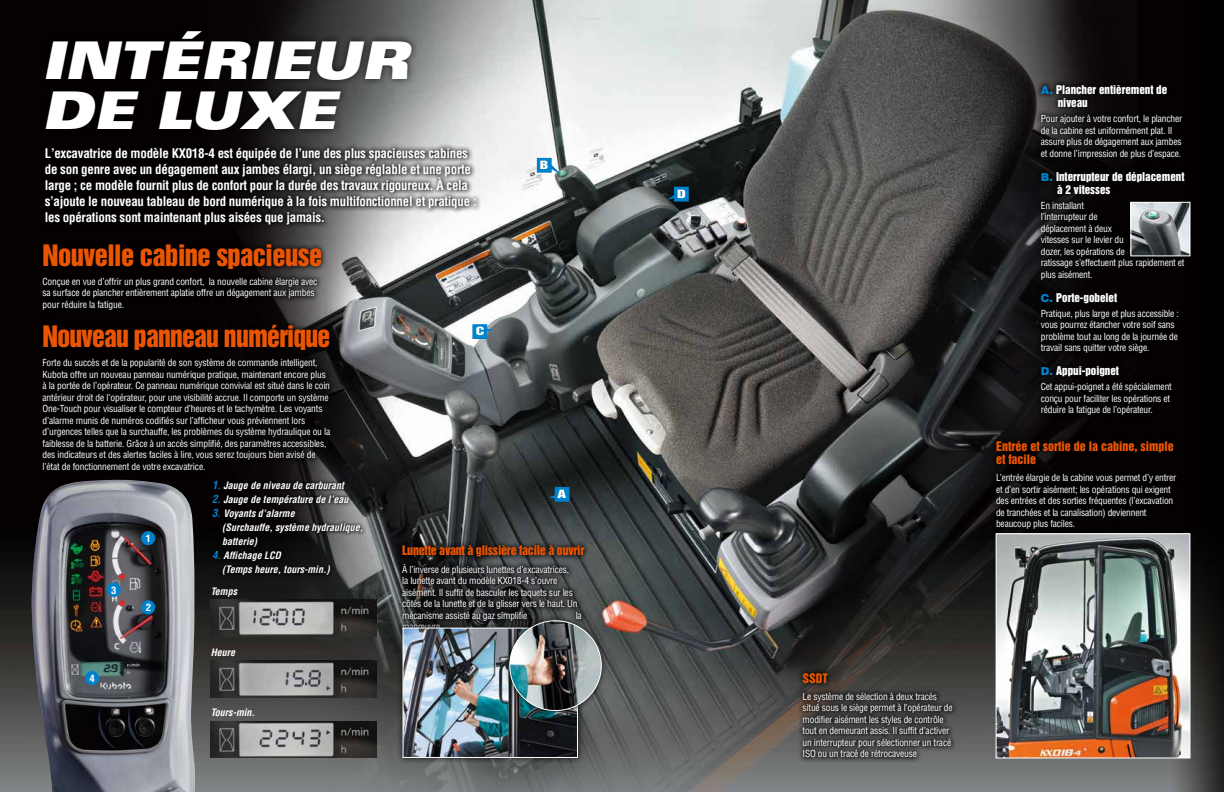
<style>
.page{position:relative;width:1224px;height:792px;background:#fff}
.page>*{position:absolute;margin:0;border:0;box-sizing:border-box;transform-origin:0 0}
.t1{font:italic 900 expanded 52px/50px "Univers";letter-spacing:-.005em;color:#fff;scale:.94 1}
.t2{font:27px "Helvetica Inserat LT Std";letter-spacing:-.025em;color:#ea5504;scale:.95 1}
.t3{font:27px "Helvetica Inserat LT Std";letter-spacing:-.025em;color:#ea5504}
.t4{font:700 condensed 13px/16px "Helvetica";letter-spacing:-.02em;color:#fff}
.t5{font:12px/13px "Helvetica Inserat LT Std";color:#ea5504}
.t6{font:12px "Helvetica Inserat LT Std";letter-spacing:-.02em;color:#ea5504}
.t7{font:11px/13px "Helvetica Inserat LT Std";color:#fff}
.t8{font:10.4px "Helvetica Inserat LT Std";color:#fff;scale:1.5 1}
.t9{font:italic 700 condensed 10px/14px "Helvetica";color:#fff}
.t10{font:700 condensed 9.9px "Helvetica";color:#fff;scale:1.1 1}
.t11{font:condensed 9.5px/11.5px "Helvetica";letter-spacing:-.02em;color:#fff}
.s1{font-size:11px;color:#0081cc}
.s2{color:#0081cc}
.s3{font-family:"Helvetica";font-weight:900;color:#0081cc}
</style>
<div class="page">
<img style="left:0;top:0;width:1224px;height:792px">
<img style="left:209px;top:0;width:927px;height:792px">
<img style="left:31px;top:480px;width:164px;height:312px">
<div style="left:208px;top:476px;width:159px;height:104px;background:#000;opacity:.75"></div>
<img style="left:211px;top:599px;width:166px;height:37px">
<img style="left:211px;top:660px;width:166px;height:37px">
<img style="left:211px;top:721px;width:166px;height:37px">
<div style="left:141px;top:531px;width:14px;height:14px;background:#0081cc;border-radius:50%"></div>
<div style="left:107px;top:583px;width:14px;height:14px;background:#0081cc;border-radius:50%"></div>
<div style="left:85px;top:671px;width:14px;height:14px;background:#0081cc;border-radius:50%"></div>
<div style="left:141px;top:600px;width:14px;height:14px;background:#0081cc;border-radius:50%"></div>
<svg style="left:548px;top:487px;width:21px;height:15px"></svg>
<svg style="left:667px;top:187px;width:22px;height:15px"></svg>
<svg style="left:537px;top:158px;width:25px;height:17px"></svg>
<svg style="left:472px;top:324px;width:21px;height:15px"></svg>
<div style="left:39px;top:142px;width:443px;height:89px;background:#000;opacity:.75"></div>
<div style="left:39px;top:23px;width:380px;height:114px;background:#000;opacity:.75"></div>
<div style="left:1035px;top:79px;width:155px;height:342px;background:#000"></div>
<div style="left:990px;top:435px;width:192px;height:100px;background:#000"></div>
<div style="left:37px;top:319px;width:299px;height:157px;background:#000"></div>
<div style="left:797px;top:667px;width:161px;height:96px;background:#000;opacity:.75"></div>
<div style="left:396px;top:539px;width:194px;height:97px;background:#000;opacity:.75"></div>
<div style="left:37px;top:238px;width:290px;height:77px;background:#000;opacity:.75"></div>
<div style="left:397px;top:622px;width:187px;height:142px;background:#000;opacity:.75"></div>
<img style="left:405px;top:630px;width:171px;height:126px">
<div style="left:403px;top:628px;width:175px;height:130px;border:1px solid #fff"></div>
<div style="left:503px;top:614px;width:105px;height:103px;background:#000;opacity:.75"></div>
<img style="left:510px;top:621px;width:91px;height:90px">
<img style="left:998px;top:535px;width:190px;height:221px">
<div style="left:996px;top:533px;width:194px;height:225px;border:1px solid #fff"></div>
<img style="left:1132px;top:204px;width:56px;height:50px">
<div style="left:1130px;top:202px;width:60px;height:54px;border:1px solid #fff"></div>
<h1 class="t1" style="left:42px;top:35px;width:392px">INTÉRIEUR<br>DE LUXE</h1>
<p class="t4" style="left:45px;top:145px;width:433px">L’excavatrice de modèle KX018-4 est équipée de l’une des plus spacieuses cabines de son genre avec un dégagement aux jambes élargi, un siège réglable et une porte large ; ce modèle fournit plus de confort pour la durée des travaux rigoureux. À cela s’ajoute le nouveau tableau de bord numérique à la fois multifonctionnel et pratique : les opérations sont maintenant plus aisées que jamais.</p>
<h2 class="t3" style="left:43px;top:239px;width:281px">Nouvelle cabine spacieuse</h2>
<p class="t11" style="left:43px;top:276px;width:276px">Conçue en vue d’offrir un plus grand confort, la nouvelle cabine élargie avec sa surface de plancher entièrement aplatie offre un dégagement aux jambes pour réduire la fatigue.</p>
<h2 class="t2" style="left:43px;top:320px;width:305px">Nouveau panneau numérique</h2>
<p class="t11" style="left:43px;top:357px;width:289px">Forte du succès et de la popularité de son système de commande intelligent, Kubota offre un nouveau panneau numérique pratique, maintenant encore plus à la portée de l’opérateur. Ce panneau numérique convivial est situé dans le coin antérieur droit de l’opérateur, pour une visibilité accrue. Il comporte un système One-Touch pour visualiser le compteur d’heures et le tachymètre. Les voyants d’alarme munis de numéros codifiés sur l’afficheur vous préviennent lors d’urgences telles que la surchauffe, les problèmes du système hydraulique ou la faiblesse de la batterie. Grâce à un accès simplifié, des paramètres accessibles, des indicateurs et des alertes faciles à lire, vous serez toujours bien avisé de l’état de fonctionnement de votre excavatrice.</p>
<p class="t8" style="left:476px;top:325px;width:7px">C</p>
<p class="t8" style="left:540px;top:158px;width:7px">B</p>
<p class="t10" style="left:111px;top:584px;width:6px">3</p>
<p class="t10" style="left:90px;top:672px;width:6px">4</p>
<p class="t10" style="left:145px;top:532px;width:6px">1</p>
<p class="t10" style="left:146px;top:602px;width:6px">2</p>
<p class="t9" style="left:212px;top:478px;width:133px"><span class="s1">1</span><span class="s2">.</span> Jauge de niveau de carburant</p>
<p class="t9" style="left:212px;top:492px;width:138px"><span class="s1">2</span><span class="s2">.</span> Jauge de température de l’eau</p>
<p class="t9" style="left:222px;top:506px;width:143px;text-indent:-10px"><span class="s1">3</span><span class="s2">.</span> Voyants d’alarme<br>(Surchauffe, système hydraulique, batterie)</p>
<p class="t9" style="left:222px;top:548px;width:109px;text-indent:-10px"><span class="s1">4</span><span class="s2">.</span> Affichage LCD<br>(Temps heure, tours-min.)</p>
<p class="t9" style="left:211px;top:584px;width:28px">Temps</p>
<p class="t9" style="left:211px;top:645px;width:26px">Heure</p>
<p class="t9" style="left:211px;top:706px;width:46px">Tours-min.</p>
<p class="t8" style="left:557px;top:487px;width:7px">A</p>
<p class="t6" style="left:402px;top:543px;width:184px">Lunette avant à glissière facile à ouvrir</p>
<p class="t11" style="left:402px;top:563px;width:177px">À l’inverse de plusieurs lunettes d’excavatrices, la lunette avant du modèle KX018-4 s’ouvre aisément. Il suffit de basculer les taquets sur les côtés de la lunette et de la glisser vers le haut. Un mécanisme assisté au gaz simplifie</p>
<p class="t11" style="left:576px;top:609px;width:8px">la</p>
<p class="t11" style="left:402px;top:621px;width:42px">manœuvre.</p>
<p class="t8" style="left:677px;top:187px;width:7px">D</p>
<p class="t7" style="left:1058px;top:84px;width:111px;text-indent:-17px"><span class="s3">A.</span> Plancher entièrement de niveau</p>
<p class="t11" style="left:1041px;top:113px;width:143px">Pour ajouter à votre confort, le plancher de la cabine est uniformément plat. Il assure plus de dégagement aux jambes et donne l’impression de plus d’espace.</p>
<p class="t7" style="left:1057px;top:170px;width:129px;text-indent:-16px"><span class="s3">B.</span> Interrupteur de déplacement à 2 vitesses</p>
<p class="t11" style="left:1041px;top:200px;width:145px">En installant<br>l’interrupteur de<br>déplacement à deux<br>vitesses sur le levier du<br>dozer, les opérations de<br>ratissage s’effectuent plus rapidement et plus aisément.</p>
<p class="t7" style="left:1041px;top:291px;width:78px"><span class="s3">C.</span> Porte-gobelet</p>
<p class="t11" style="left:1041px;top:308px;width:139px">Pratique, plus large et plus accessible : vous pourrez étancher votre soif sans problème tout au long de la journée de travail sans quitter votre siège.</p>
<p class="t7" style="left:1041px;top:365px;width:80px"><span class="s3">D.</span> Appui-poignet</p>
<p class="t11" style="left:1041px;top:381px;width:133px">Cet appui-poignet a été spécialement conçu pour faciliter les opérations et réduire la fatigue de l’opérateur.</p>
<p class="t5" style="left:996px;top:440px;width:179px">Entrée et sortie de la cabine, simple et facile</p>
<p class="t11" style="left:996px;top:472px;width:182px">L’entrée élargie de la cabine vous permet d’y entrer et d’en sortir aisément; les opérations qui exigent des entrées et des sorties fréquentes (l’excavation de tranchées et la canalisation) deviennent beaucoup plus faciles.</p>
<p class="t5" style="left:803px;top:672px;width:27px">SSDT</p>
<p class="t11" style="left:803px;top:691px;width:152px">Le système de sélection à deux tracés situé sous le siège permet à l’opérateur de modifier aisément les styles de contrôle tout en demeurant assis. Il suffit d’activer un interrupteur pour sélectionner un tracé ISO ou un tracé de rétrocaveuse</p>
</div>
